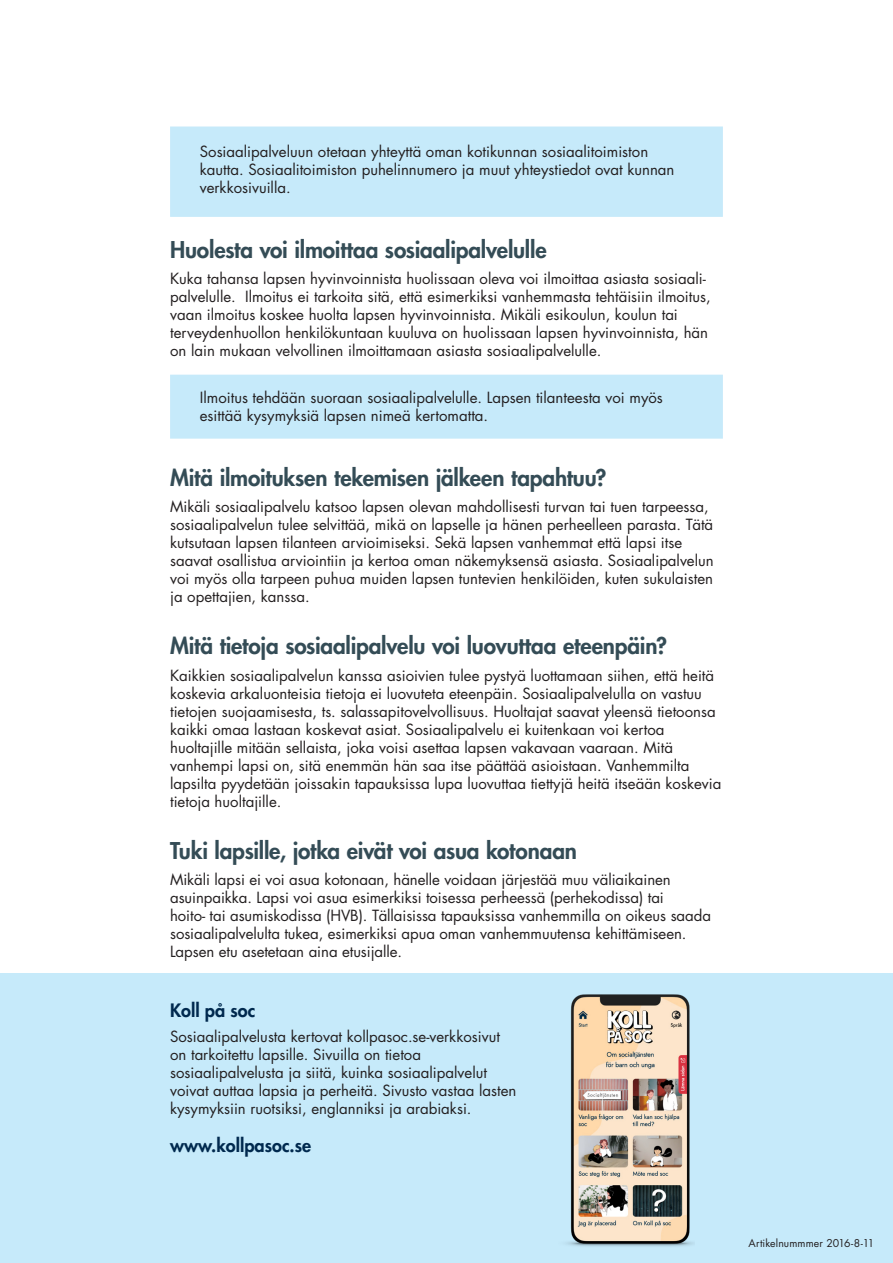
<style>
.page{position:relative;width:893px;height:1263px;background:#fff}
.page>*{position:absolute;margin:0;border:0;box-sizing:border-box;transform-origin:0 0}
.Rubrik_2{font:800 22.5px "Futura Std";letter-spacing:-.01em;color:#344c56}
.annonstext{font:800 18px "Futura Std";color:#00294e}
.indrgen_rubrik_fakta{font:800 18px "Futura Std";color:#00294e}
.brödtext{font:15px/18px "Futura Std";color:#231f20}
.indrgen_text_faktaru{font:15px/18px "Futura Std";color:#231f20}
.titel_sidfot{font:10.5px "Futura Std";letter-spacing:.01em;color:#231f20}
</style>
<div class="page">
<div style="left:0;top:974px;width:893px;height:289px;background:#c6eafa"></div>
<img style="left:566px;top:995px;width:128px;height:252px">
<div style="left:170px;top:375px;width:553px;height:64px;background:#c6eafa"></div>
<div style="left:170px;top:126px;width:553px;height:91px;background:#c6eafa"></div>
<p class="indrgen_text_faktaru" style="left:200px;top:143px;width:476px">Sosiaalipalveluun otetaan yhteyttä oman kotikunnan sosiaalitoimiston kautta. Sosiaalitoimiston puhelinnumero ja muut yhteystiedot ovat kunnan verkkosivuilla.</p>
<h2 class="Rubrik_2" style="left:170px;top:235px;width:378px">Huolesta voi ilmoittaa sosiaalipalvelulle</h2>
<p class="brödtext" style="left:170px;top:270px;width:542px">Kuka tahansa lapsen hyvinvoinnista huolissaan oleva voi ilmoittaa asiasta sosiaali&shy;palvelulle. Ilmoitus ei tarkoita sitä, että esimerkiksi vanhemmasta tehtäisiin ilmoitus, vaan ilmoitus koskee huolta lapsen hyvinvoinnista. Mikäli esikoulun, koulun tai terveydenhuollon henkilökuntaan kuuluva on huolissaan lapsen hyvinvoinnista, hän on lain mukaan velvollinen ilmoittamaan asiasta sosiaalipalvelulle.</p>
<p class="indrgen_text_faktaru" style="left:200px;top:389px;width:464px">Ilmoitus tehdään suoraan sosiaalipalvelulle. Lapsen tilanteesta voi myös esittää kysymyksiä lapsen nimeä kertomatta.</p>
<h2 class="Rubrik_2" style="left:170px;top:463px;width:438px">Mitä ilmoituksen tekemisen jälkeen tapahtuu?</h2>
<p class="brödtext" style="left:170px;top:498px;width:545px">Mikäli sosiaalipalvelu katsoo lapsen olevan mahdollisesti turvan tai tuen tarpeessa, sosiaalipalvelun tulee selvittää, mikä on lapselle ja hänen perheelleen parasta. Tätä kutsutaan lapsen tilanteen arvioimiseksi. Sekä lapsen vanhemmat että lapsi itse saavat osallistua arviointiin ja kertoa oman näkemyksensä asiasta. Sosiaalipalvelun voi myös olla tarpeen puhua muiden lapsen tuntevien henkilöiden, kuten sukulaisten ja opettajien, kanssa.</p>
<h2 class="Rubrik_2" style="left:170px;top:632px;width:499px">Mitä tietoja sosiaalipalvelu voi luovuttaa eteenpäin?</h2>
<p class="brödtext" style="left:170px;top:666px;width:553px">Kaikkien sosiaalipalvelun kanssa asioivien tulee pystyä luottamaan siihen, että heitä koskevia arkaluonteisia tietoja ei luovuteta eteenpäin. Sosiaalipalvelulla on vastuu tietojen suojaamisesta, ts. salassapitovelvollisuus. Huoltajat saavat yleensä tietoonsa kaikki omaa lastaan koskevat asiat. Sosiaalipalvelu ei kuitenkaan voi kertoa huoltajille mitään sellaista, joka voisi asettaa lapsen vakavaan vaaraan. Mitä vanhempi lapsi on, sitä enemmän hän saa itse päättää asioistaan. Vanhemmilta lapsilta pyydetään joissakin tapauksissa lupa luovuttaa tiettyjä heitä itseään koskevia tietoja huoltajille.</p>
<h2 class="Rubrik_2" style="left:170px;top:836px;width:408px">Tuki lapsille, jotka eivät voi asua kotonaan</h2>
<p class="brödtext" style="left:170px;top:871px;width:542px">Mikäli lapsi ei voi asua kotonaan, hänelle voidaan järjestää muu väliaikainen asuinpaikka. Lapsi voi asua esimerkiksi toisessa perheessä (perhekodissa) tai<br>hoito- tai asumiskodissa (HVB). Tällaisissa tapauksissa vanhemmilla on oikeus saada sosiaalipalvelulta tukea, esimerkiksi apua oman vanhemmuutensa kehittämiseen.<br>Lapsen etu asetetaan aina etusijalle.</p>
<p class="indrgen_rubrik_fakta" style="left:170px;top:999px;width:87px">Koll på soc</p>
<p class="brödtext" style="left:170px;top:1027px;width:348px">Sosiaalipalvelusta kertovat kollpasoc.se-verkkosivut on tarkoitettu lapsille. Sivuilla on tietoa sosiaalipalvelusta ja siitä, kuinka sosiaalipalvelut voivat auttaa lapsia ja perheitä. Sivusto vastaa lasten kysymyksiin ruotsiksi, englanniksi ja arabiaksi.</p>
<p class="annonstext" style="left:170px;top:1134px;width:143px">www.kollpasoc.se</p>
<p class="titel_sidfot" style="left:749px;top:1236px;width:127px">Artikelnummmer 2016-8-11</p>
</div>
